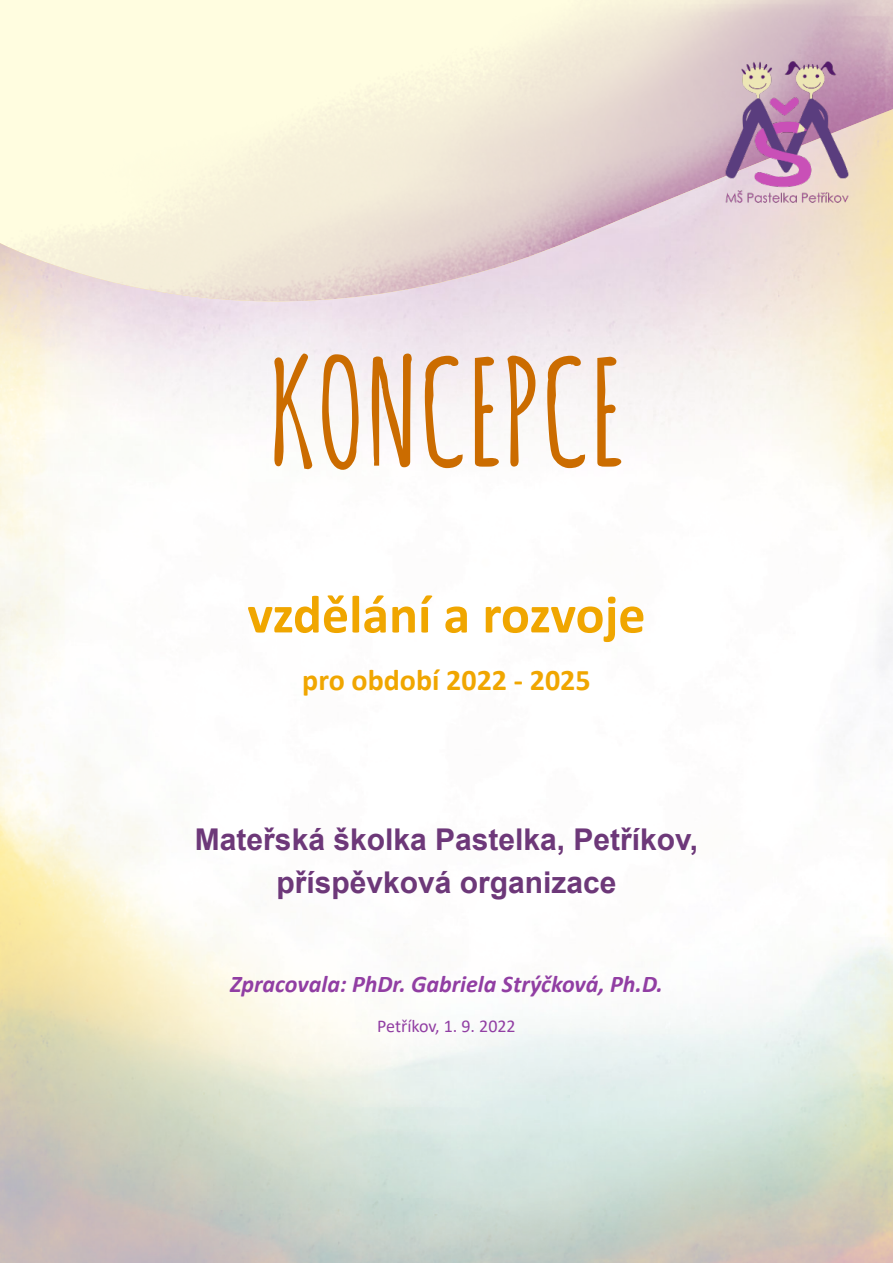
<style>
.page{position:relative;width:893px;height:1263px;background:#fff}
.page>*{position:absolute;margin:0;border:0;box-sizing:border-box;transform-origin:0 0}
.t1{font:700 144px "Amatic SC";color:#cb6c00}
.t2{font:700 54px "Calibri";color:#f0a600}
.t3{font:700 30px/43.2px "Arial";color:#6d3879;text-align:center}
.t4{font:700 30px "Calibri";color:#f0a600}
.t5{font:italic 700 24px "Calibri";color:#913ea3}
.t6{font:18px "Calibri";color:#913ea3}
</style>
<div class="page">
<img style="left:725px;top:45px;width:123px;height:178px">
<h1 class="t1" style="left:268px;top:319px;width:359px">KONCEPCE</h1>
<h2 class="t2" style="left:247px;top:592px;width:400px">vzdělání a rozvoje</h2>
<p class="t4" style="left:302px;top:667px;width:290px">pro období 2022 - 2025</p>
<p class="t3" style="left:195px;top:820px;width:505px">Mateřská školka Pastelka, Petříkov, příspěvková organizace</p>
<p class="t5" style="left:230px;top:974px;width:434px">Zpracovala: PhDr. Gabriela Strýčková, Ph.D.</p>
<p class="t6" style="left:377px;top:1019px;width:140px">Petříkov, 1. 9. 2022</p>
</div>
